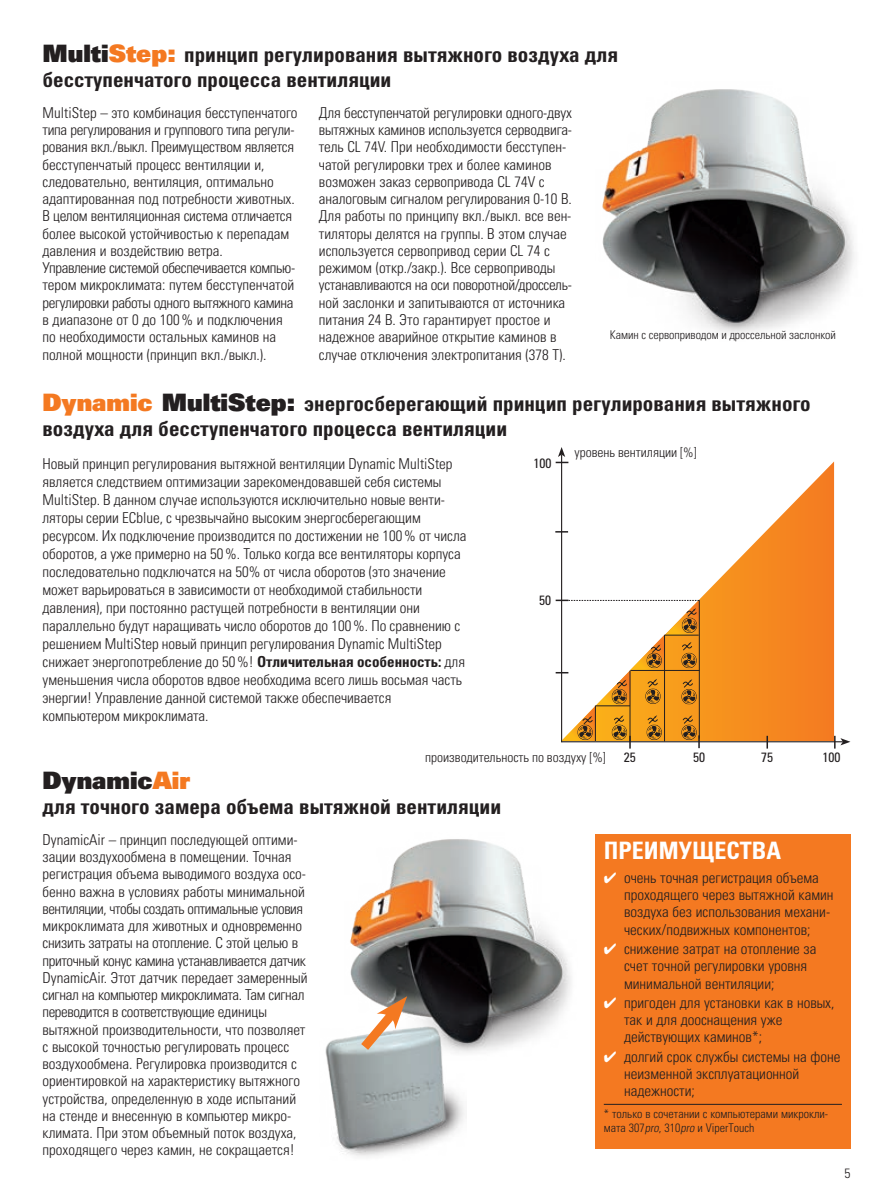
<style>
.page{position:relative;width:893px;height:1191px;background:#fff}
.page>*{position:absolute;margin:0;border:0;box-sizing:border-box;transform-origin:0 0}
.t1{font:24px "Univers LTCYR 67 Bold Cond";color:#fff}
.t2{font:24px "Univers LTCYR 85 X Black";color:#231f20}
.t3{font:21px/25.2px "Univers LTCYR 67 Bold Cond";color:#231f20}
.t4{font:15px/17.2px "Univers LTCYR 47 Light Cond";color:#231f20}
.t5{font:13.5px "Univers LTCYR 47 Light Cond";color:#231f20}
.t6{font:condensed 13.5px "Univers LTCYR 57";color:#231f20}
.t7{font:300 condensed 13.5px "Univers LT Std";color:#231f20}
.t8{font:12px/13.5px "Univers LTCYR 47 Light Cond";color:#231f20}
.s1{font-family:"Univers LTCYR 85 X Black";font-size:24px}
.s2{font-family:"Univers LTCYR 85 X Black";font-size:24px;color:#f47921}
.s3{font-family:"Univers LTCYR 67 Bold Cond"}
.s4{color:#f47921}
.s5{color:#fff}
.s6{font-style:italic}
</style>
<div class="page">
<img style="left:602px;top:89px;width:252px;height:244px">
<img style="left:350px;top:839px;width:221px;height:214px">
<img style="left:325px;top:1010px;width:141px;height:147px">
<svg style="left:352px;top:996px;width:55px;height:63px"></svg>
<div style="left:595px;top:833px;width:255px;height:315px;background:#f47921"></div>
<hr style="left:604px;top:1104px;width:238px;height:1px;background:#231f20">
<svg style="left:562px;top:461px;width:272px;height:280px"></svg>
<hr style="left:561px;top:454px;width:1px;height:288px;background:#231f20">
<hr style="left:561px;top:741px;width:282px;height:1px;background:#231f20">
<svg style="left:555px;top:531px;width:13px;height:1px"></svg>
<svg style="left:556px;top:447px;width:12px;height:16px"></svg>
<svg style="left:766px;top:736px;width:2px;height:12px"></svg>
<svg style="left:834px;top:736px;width:16px;height:12px"></svg>
<svg style="left:556px;top:599px;width:144px;height:149px"></svg>
<h2 class="t3" style="left:43px;top:41px;width:577px"><span class="s1">Multi</span><span class="s2">Step:</span> принцип регулирования вытяжного воздуха для бесступенчатого процесса вентиляции</h2>
<p class="t4" style="left:43px;top:103px;width:257px">MultiStep – это комбинация бесступенчатого типа регулирования и группового типа регули&shy;рования вкл./выкл. Преимуществом является бесступенчатый процесс вентиляции и, следовательно, вентиляция, оптимально адаптированная под потребности животных.<br>В целом вентиляционная система отличается более высокой устойчивостью к перепадам давления и воздействию ветра.<br>Управление системой обеспечивается компью&shy;тером микроклимата: путем бесступенчатой регулировки работы одного вытяжного камина в диапазоне от 0 до 100% и подключения по необходимости остальных каминов на полной мощности (принцип вкл./выкл.).</p>
<p class="t4" style="left:319px;top:103px;width:255px">Для бесступенчатой регулировки одного-двух вытяжных каминов используется серводвига&shy;тель CL 74V. При необходимости бесступен&shy;чатой регулировки трех и более каминов возможен заказ сервопривода CL 74V с аналоговым сигналом регулирования 0-10 В.<br>Для работы по принципу вкл./выкл. все вен&shy;тиляторы делятся на группы. В этом случае используется сервопривод серии CL 74 с режимом (откр./закр.). Все сервоприводы устанавливаются на оси поворотной/дроссель&shy;ной заслонки и запитываются от источника питания 24 В. Это гарантирует простое и надежное аварийное открытие каминов в случае отключения электропитания (378 T).</p>
<h2 class="t3" style="left:43px;top:390px;width:770px"><span class="s2">Dynamic</span> <span class="s1">MultiStep:</span> энергосберегающий принцип регулирования вытяжного воздуха для бесступенчатого процесса вентиляции</h2>
<p class="t8" style="left:610px;top:327px;width:227px">Камин с сервоприводом и дроссельной заслонкой</p>
<p class="t4" style="left:43px;top:454px;width:425px;line-height:18px">Новый принцип регулирования вытяжной вентиляции Dynamic MultiStep является следствием оптимизации зарекомендовавшей себя системы MultiStep. В данном случае используются исключительно новые венти&shy;ляторы серии ECblue, с чрезвычайно высоким энергосберегающим ресурсом. Их подключение производится по достижении не 100% от числа оборотов, а уже примерно на 50%. Только когда все вентиляторы корпуса последовательно подключатся на 50% от числа оборотов (это значение может варьироваться в зависимости от необходимой стабильности давления), при постоянно растущей потребности в вентиляции они параллельно будут наращивать число оборотов до 100%. По сравнению с решением MultiStep новый принцип регулирования Dynamic MultiStep снижает энергопотребление до 50%! <span class="s3">Отличительная особенность:</span> для уменьшения числа оборотов вдвое необходима всего лишь восьмая часть энергии! Управление данной системой также обеспечивается компьютером микроклимата.</p>
<p class="t6" style="left:534px;top:454px;width:19px">100</p>
<p class="t5" style="left:574px;top:443px;width:124px">уровень вентиляции [%]</p>
<p class="t6" style="left:539px;top:592px;width:13px">50</p>
<p class="t5" style="left:425px;top:748px;width:182px">производительность по воздуху [%]</p>
<h1 class="t2" style="left:43px;top:764px;width:149px">Dynamic<span class="s4">Air</span></h1>
<h2 class="t3" style="left:43px;top:794px;width:460px">для точного замера объема вытяжной вентиляции</h2>
<p class="t6" style="left:624px;top:748px;width:13px">25</p>
<p class="t6" style="left:693px;top:748px;width:13px">50</p>
<p class="t6" style="left:761px;top:748px;width:13px">75</p>
<p class="t6" style="left:822px;top:748px;width:19px">100</p>
<p class="t4" style="left:43px;top:830px;width:266px">DynamicAir – принцип последующей оптими&shy;зации воздухообмена в помещении. Точная регистрация объема выводимого воздуха осо&shy;бенно важна в условиях работы минимальной вентиляции, чтобы создать оптимальные условия микроклимата для животных и одновременно снизить затраты на отопление. С этой целью в приточный конус камина устанавливается датчик DynamicAir. Этот датчик передает замеренный сигнал на компьютер микроклимата. Там сигнал переводится в соответствующие единицы вытяжной производительности, что позволяет с высокой точностью регулировать процесс воздухообмена. Регулировка производится с ориентировкой на характеристику вытяжного устройства, определенную в ходе испытаний на стенде и внесенную в компьютер микро&shy;климата. При этом объемный поток воздуха, проходящего через камин, не сокращается!</p>
<h1 class="t1" style="left:604px;top:836px;width:179px">ПРЕИМУЩЕСТВА</h1>
<p class="t4" style="left:624px;top:868px;width:211px;text-indent:-20px"><span class="s5">✔</span> очень точная регистрация объема проходящего через вытяжной камин воздуха без использования механи&shy;ческих/подвижных компонентов;</p>
<p class="t4" style="left:624px;top:939px;width:194px;text-indent:-20px"><span class="s5">✔</span> снижение затрат на отопление за счет точной регулировки уровня минимальной вентиляции;</p>
<p class="t4" style="left:624px;top:993px;width:212px;text-indent:-20px"><span class="s5">✔</span> пригоден для установки как в новых, так и для дооснащения уже действующих каминов*;</p>
<p class="t4" style="left:624px;top:1047px;width:218px;text-indent:-20px"><span class="s5">✔</span> долгий срок службы системы на фоне неизменной эксплуатационной надежности;</p>
<p class="t8" style="left:604px;top:1106px;width:226px">* только в сочетании с компьютерами микрокли&shy;мата 307<span class="s6">pro</span>, 310<span class="s6">pro</span> и ViperTouch</p>
<p class="t7" style="left:844px;top:1165px;width:7px">5</p>
</div>
